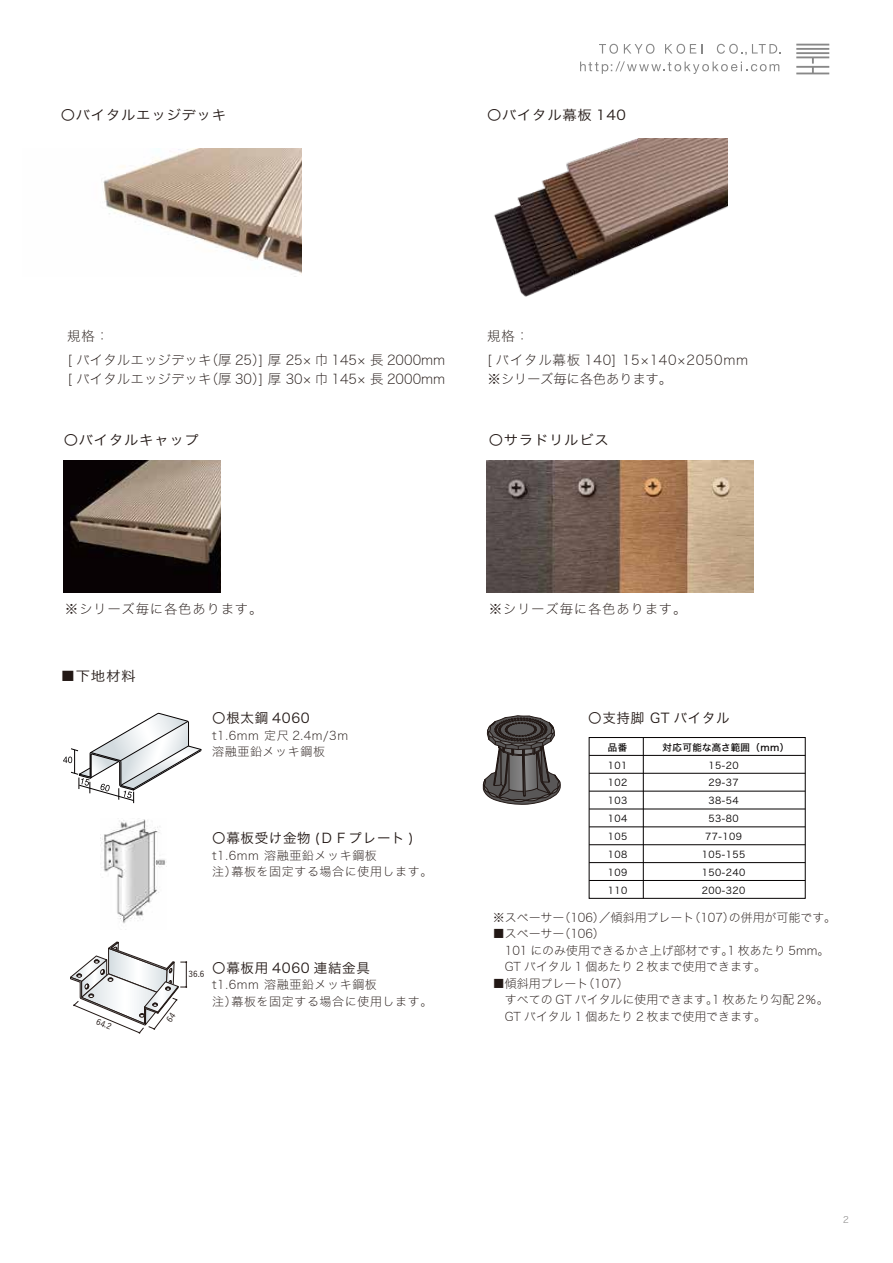
<style>
.page{position:relative;width:893px;height:1263px;background:#fff}
.page>*{position:absolute;margin:0;border:0;box-sizing:border-box;transform-origin:0 0}
.t1{font:13.5px/23.4px "Hira Kaku Std W1";color:#221815}
.t2{font:13.5px/23.4px "Hira Kaku Std W1";letter-spacing:.05em;color:#221815}
.t3{font:13.5px "Hira Kaku Std W3";letter-spacing:.05em;color:#221815}
.t4{font:13.5px "Hira Kaku Std W3";letter-spacing:.05em;color:#221815;scale:1.06 1}
.t5{font:13.5px "Hira Kaku Std W1";letter-spacing:-.025em;color:#221815}
.t6{font:12px/16.5px "Hira Kaku Std W1";letter-spacing:-.005em;color:#221815}
.t7{font:12px/16.5px "Hira Kaku Std W1";letter-spacing:.05em;color:#221815}
.t8{font:9.45px "Hira Kaku Std W3";letter-spacing:.05em;color:#040000}
.t9{font:9.45px "Hira Kaku Std W5";letter-spacing:.05em;color:#040000}
.t10{font:9px "Hira Kaku Std W1";color:#727171}
.t11{font:500 8.25px "Yu Gothic";color:#221815}
</style>
<div class="page">
<svg style="left:63px;top:713px;width:139px;height:90px"></svg>
<img style="left:101px;top:819px;width:65px;height:105px">
<hr style="left:589px;top:880px;width:216px;height:1px;background:#040000">
<hr style="left:589px;top:827px;width:216px;height:1px;background:#040000">
<hr style="left:589px;top:862px;width:216px;height:1px;background:#040000">
<hr style="left:589px;top:844px;width:216px;height:1px;background:#040000">
<hr style="left:589px;top:773px;width:216px;height:1px;background:#040000">
<hr style="left:589px;top:809px;width:216px;height:1px;background:#040000">
<hr style="left:589px;top:791px;width:216px;height:1px;background:#040000">
<div style="left:589px;top:737px;width:216px;height:161px;border:1px solid #040000"></div>
<hr style="left:589px;top:755px;width:216px;height:1px;background:#040000">
<hr style="left:643px;top:738px;width:1px;height:160px;background:#040000">
<svg style="left:483px;top:716px;width:78px;height:89px"></svg>
<img style="left:494px;top:138px;width:233px;height:159px">
<img style="left:64px;top:460px;width:157px;height:132px">
<img style="left:486px;top:461px;width:267px;height:131px">
<img style="left:103px;top:148px;width:198px;height:129px">
<svg style="left:580px;top:61px;width:199px;height:13px"></svg>
<svg style="left:599px;top:44px;width:19px;height:10px"></svg>
<svg style="left:624px;top:44px;width:30px;height:10px"></svg>
<svg style="left:665px;top:44px;width:31px;height:10px"></svg>
<svg style="left:717px;top:44px;width:64px;height:11px"></svg>
<hr style="left:796px;top:44px;width:33px;height:2px;background:#888">
<hr style="left:796px;top:48px;width:33px;height:2px;background:#888">
<hr style="left:796px;top:52px;width:33px;height:2px;background:#888">
<svg style="left:796px;top:56px;width:33px;height:18px"></svg>
<svg style="left:70px;top:941px;width:109px;height:92px"></svg>
<p class="t4" style="left:61px;top:104px;width:157px">〇バイタルエッジデッキ</p>
<p class="t4" style="left:487px;top:104px;width:133px">〇バイタル幕板 140</p>
<p class="t1" style="left:67px;top:324px;width:380px">規格：<br>[ バイタルエッジデッキ（厚 25）] 厚 25× 巾 145× 長 2000mm</p>
<p class="t1" style="left:68px;top:367px;width:379px">[ バイタルエッジデッキ（厚 30）] 厚 30× 巾 145× 長 2000mm</p>
<p class="t2" style="left:487px;top:324px;width:263px">規格：<br>[ バイタル幕板 140] 15×140×2050mm</p>
<p class="t5" style="left:488px;top:369px;width:186px">※シリーズ毎に各色あります。</p>
<p class="t4" style="left:64px;top:430px;width:129px">〇バイタルキャップ</p>
<p class="t4" style="left:489px;top:430px;width:115px">〇サラドリルビス</p>
<p class="t2" style="left:65px;top:597px;width:199px">※シリーズ毎に各色あります。</p>
<p class="t2" style="left:489px;top:597px;width:199px">※シリーズ毎に各色あります。</p>
<p class="t4" style="left:61px;top:666px;width:72px">■下地材料</p>
<p class="t11" style="left:99px;top:1014px;width:17px;rotate:22deg">64.2</p>
<p class="t3" style="left:212px;top:708px;width:99px">〇根太鋼 4060</p>
<p class="t7" style="left:212px;top:726px;width:137px">t1.6mm 定尺 2.4m/3m溶融亜鉛メッキ鋼板</p>
<p class="t3" style="left:212px;top:828px;width:203px">〇幕板受け金物 (ＤＦプレート )</p>
<p class="t7" style="left:212px;top:846px;width:216px">t1.6mm 溶融亜鉛メッキ鋼板<br>注）幕板を固定する場合に使用します｡</p>
<p class="t11" style="left:189px;top:966px;width:17px">36.6</p>
<p class="t3" style="left:212px;top:958px;width:159px">〇幕板用 4060 連結金具</p>
<p class="t7" style="left:212px;top:976px;width:216px">t1.6mm 溶融亜鉛メッキ鋼板<br>注）幕板を固定する場合に使用します｡</p>
<p class="t3" style="left:588px;top:708px;width:143px">〇支持脚 GT バイタル</p>
<p class="t9" style="left:608px;top:740px;width:21px">品番</p>
<p class="t9" style="left:663px;top:740px;width:128px">対応可能な高さ範囲（mm）</p>
<p class="t8" style="left:608px;top:758px;width:21px">101</p>
<p class="t8" style="left:709px;top:758px;width:32px">15-20</p>
<p class="t8" style="left:608px;top:776px;width:21px">102</p>
<p class="t8" style="left:709px;top:776px;width:32px">29-37</p>
<p class="t8" style="left:608px;top:793px;width:21px">103</p>
<p class="t8" style="left:708px;top:793px;width:32px">38-54</p>
<p class="t8" style="left:608px;top:811px;width:21px">104</p>
<p class="t8" style="left:709px;top:811px;width:32px">53-80</p>
<p class="t8" style="left:608px;top:829px;width:21px">105</p>
<p class="t8" style="left:705px;top:829px;width:38px">77-109</p>
<p class="t8" style="left:608px;top:847px;width:21px">108</p>
<p class="t8" style="left:702px;top:847px;width:45px">105-155</p>
<p class="t8" style="left:608px;top:865px;width:21px">109</p>
<p class="t8" style="left:702px;top:865px;width:45px">150-240</p>
<p class="t8" style="left:608px;top:883px;width:21px">110</p>
<p class="t8" style="left:702px;top:883px;width:45px">200-320</p>
<p class="t6" style="left:493px;top:908px;width:345px">※スペーサー（106）／傾斜用プレート（107）の併用が可能です。</p>
<p class="t6" style="left:505px;top:925px;width:326px;text-indent:-12px">■スペーサー（106）<br>101 にのみ使用できるかさ上げ部材です。1 枚あたり 5mm。<br>GT バイタル 1 個あたり 2 枚まで使用できます。</p>
<p class="t6" style="left:505px;top:974px;width:325px;text-indent:-12px">■傾斜用プレート（107）<br>すべての GT バイタルに使用できます。1 枚あたり勾配 2％。<br>GT バイタル 1 個あたり 2 枚まで使用できます。</p>
<p class="t10" style="left:843px;top:1213px;width:7px">2</p>
</div>
